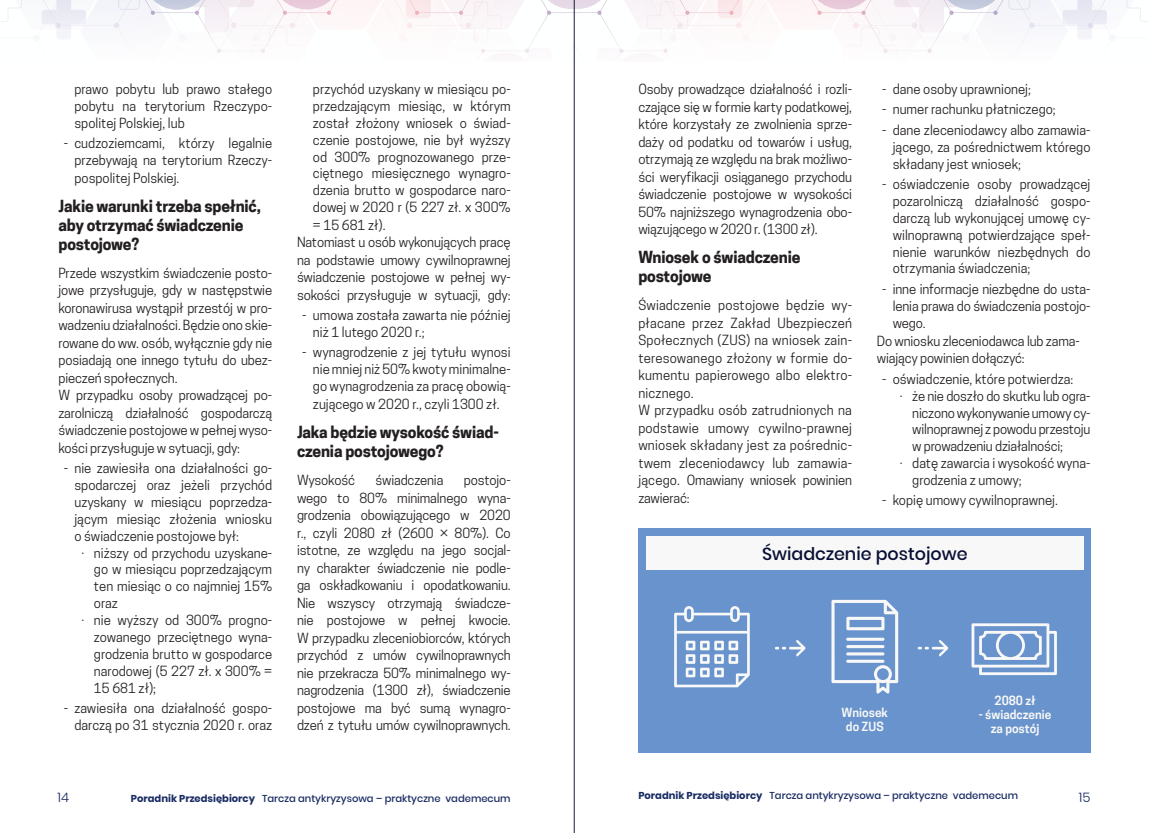
<style>
.page{position:relative;width:1149px;height:833px;background:#fff}
.page>*{position:absolute;margin:0;border:0;box-sizing:border-box;transform-origin:0 0}
.t1{font:500 17.5px "Poppins";color:#090f35}
.ŚRÓDTYTUŁ{font:700 15.62px/18.8px "Tanohe Sans";letter-spacing:-.01em;color:#231f20}
.Tekst{font:13.12px/17.5px "Tanohe Sans";color:#231f20;text-align:justify}
.t2{font:300 13.12px "Poppins";color:#192b63}
.t3{font:600 11.88px/14.2px "Tanohe Sans";color:#f7f8f7;text-align:center}
.t4{font:500 10px "Poppins";color:#192b63}
.s1{font-weight:700}
</style>
<div class="page">
<svg style="left:6px;top:0;width:1135px;height:61px"></svg>
<hr style="left:573px;top:0;width:1px;height:833px;background:#191a36">
<div style="left:638px;top:528px;width:452px;height:225px;background:#6993cc"></div>
<div style="left:646px;top:536px;width:437px;height:34px;background:#f7f8f7"></div>
<svg style="left:674px;top:606px;width:75px;height:81px"></svg>
<svg style="left:831px;top:600px;width:66px;height:93px"></svg>
<svg style="left:846px;top:637px;width:38px;height:4px"></svg>
<hr style="left:846px;top:645px;width:38px;height:3px;background:#f7f8f7;border-radius:2px">
<hr style="left:846px;top:652px;width:38px;height:3px;background:#f7f8f7;border-radius:2px">
<svg style="left:846px;top:659px;width:38px;height:4px"></svg>
<svg style="left:971px;top:623px;width:85px;height:52px"></svg>
<svg style="left:917px;top:640px;width:30px;height:16px"></svg>
<svg style="left:775px;top:640px;width:30px;height:16px"></svg>
<p class="Tekst" style="left:74px;top:81px;width:199px;line-height:16.9px">prawo pobytu lub prawo stałego pobytu na terytorium Rzeczypo&shy;spolitej Polskiej, lub</p>
<p class="Tekst" style="left:74px;top:135px;width:199px;text-indent:-11px">- cudzoziemcami, którzy legalnie przebywają na terytorium Rzeczy&shy;pospolitej Polskiej.</p>
<p class="ŚRÓDTYTUŁ" style="left:58px;top:197px;width:204px">Jakie warunki trzeba spełnić, aby otrzymać świadczenie postojowe?</p>
<p class="Tekst" style="left:58px;top:264px;width:215px">Przede wszystkim świadczenie posto&shy;jowe przysługuje, gdy w następstwie koronawirusa wystąpił przestój w pro&shy;wadzeniu działalności. Będzie ono skie&shy;rowane do ww. osób, wyłącznie gdy nie posiadają one innego tytułu do ubez&shy;pieczeń społecznych.</p>
<p class="Tekst" style="left:58px;top:386px;width:215px">W przypadku osoby prowadzącej po&shy;zarolniczą działalność gospodarczą świadczenie postojowe w pełnej wyso&shy;kości przysługuje w sytuacji, gdy:</p>
<p class="Tekst" style="left:74px;top:460px;width:199px;line-height:16.9px;text-indent:-11px">- nie zawiesiła ona działalności go&shy;spodarczej oraz jeżeli przychód uzyskany w miesiącu poprzedza&shy;jącym miesiąc złożenia wniosku o świadczenie postojowe był:</p>
<p class="Tekst" style="left:94px;top:544px;width:180px;line-height:16.9px;text-indent:-12px">· niższy od przychodu uzyskane&shy;go w miesiącu poprzedzającym ten miesiąc o co najmniej 15% oraz</p>
<p class="Tekst" style="left:94px;top:611px;width:180px;line-height:16.9px;text-indent:-12px">· nie wyższy od 300% progno&shy;zowanego przeciętnego wyna&shy;grodzenia brutto w gospodarce narodowej (5 227 zł. x 300% = 15 681 zł);</p>
<p class="Tekst" style="left:64px;top:699px;width:210px;line-height:16.9px;text-align:right">- zawiesiła ona działalność gospo&shy;darczą po 31 stycznia 2020 r. oraz</p>
<p class="Tekst" style="left:313px;top:81px;width:199px;line-height:17px">przychód uzyskany w miesiącu po&shy;przedzającym miesiąc, w którym został złożony wniosek o świad&shy;czenie postojowe, nie był wyższy od 300% prognozowanego prze&shy;ciętnego miesięcznego wynagro&shy;dzenia brutto w gospodarce naro&shy;dowej w 2020 r (5 227 zł. x 300% = 15 681 zł).</p>
<p class="Tekst" style="left:297px;top:233px;width:215px">Natomiast u osób wykonujących pracę na podstawie umowy cywilnoprawnej świadczenie postojowe w pełnej wy&shy;sokości przysługuje w sytuacji, gdy:</p>
<p class="Tekst" style="left:313px;top:307px;width:199px;line-height:16.9px;text-indent:-11px">- umowa została zawarta nie później niż 1 lutego 2020 r.;</p>
<p class="Tekst" style="left:313px;top:344px;width:199px;line-height:17.1px;text-indent:-11px">- wynagrodzenie z jej tytułu wynosi nie mniej niż 50% kwoty minimalne&shy;go wynagrodzenia za pracę obowią&shy;zującego w 2020 r., czyli 1300 zł.</p>
<p class="ŚRÓDTYTUŁ" style="left:297px;top:423px;width:203px">Jaka będzie wysokość świad&shy;czenia postojowego?</p>
<p class="Tekst" style="left:297px;top:471px;width:59px">Wysokość</p>
<p class="Tekst" style="left:375px;top:471px;width:69px">świadczenia</p>
<p class="Tekst" style="left:297px;top:471px;width:215px;text-indent:167px">postojo&shy;wego to 80% minimalnego wyna&shy;grodzenia obowiązującego w 2020 r., czyli 2080 zł (2600 × 80%). Co istotne, ze względu na jego socjal&shy;ny charakter świadczenie nie podle&shy;ga oskładkowaniu i opodatkowaniu.</p>
<p class="Tekst" style="left:297px;top:594px;width:215px">Nie wszyscy otrzymają świadcze&shy;nie postojowe w pełnej kwocie.<br>W przypadku zleceniobiorców, których przychód z umów cywilnoprawnych nie przekracza 50% minimalnego wy&shy;nagrodzenia (1300 zł), świadczenie postojowe ma być sumą wynagro&shy;dzeń z tytułu umów cywilnoprawnych.</p>
<p class="Tekst" style="left:638px;top:80px;width:215px">Osoby prowadzące działalność i rozli&shy;czające się w formie karty podatkowej, które korzystały ze zwolnienia sprze&shy;daży od podatku od towarów i usług, otrzymają ze względu na brak możliwo&shy;ści weryfikacji osiąganego przychodu świadczenie postojowe w wysokości 50% najniższego wynagrodzenia obo&shy;wiązującego w 2020 r. (1300 zł).</p>
<p class="ŚRÓDTYTUŁ" style="left:638px;top:248px;width:163px">Wniosek o świadczenie postojowe</p>
<p class="Tekst" style="left:638px;top:297px;width:215px">Świadczenie postojowe będzie wy&shy;płacane przez Zakład Ubezpieczeń Społecznych (ZUS) na wniosek zain&shy;teresowanego złożony w formie do&shy;kumentu papierowego albo elektro&shy;nicznego.</p>
<p class="Tekst" style="left:638px;top:402px;width:215px">W przypadku osób zatrudnionych na podstawie umowy cywilno-prawnej wniosek składany jest za pośrednic&shy;twem zleceniodawcy lub zamawia&shy;jącego. Omawiany wniosek powinien zawierać:</p>
<p class="Tekst" style="left:881px;top:80px;width:150px">- dane osoby uprawnionej;</p>
<p class="Tekst" style="left:881px;top:101px;width:175px">- numer rachunku płatniczego;</p>
<p class="Tekst" style="left:892px;top:121px;width:199px;line-height:16.9px;text-indent:-11px">- dane zleceniodawcy albo zamawia&shy;jącego, za pośrednictwem którego składany jest wniosek;</p>
<p class="Tekst" style="left:892px;top:176px;width:199px;line-height:16.9px;text-indent:-11px">- oświadczenie osoby prowadzącej pozarolniczą działalność gospo&shy;darczą lub wykonującej umowę cy&shy;wilnoprawną potwierdzające speł&shy;nienie warunków niezbędnych do otrzymania świadczenia;</p>
<p class="Tekst" style="left:892px;top:280px;width:199px;text-indent:-11px">- inne informacje niezbędne do usta&shy;lenia prawa do świadczenia postojo&shy;wego.</p>
<p class="Tekst" style="left:876px;top:332px;width:204px">Do wniosku zleceniodawca lub zama&shy;wiający powinien dołączyć:</p>
<p class="Tekst" style="left:881px;top:370px;width:193px">- oświadczenie, które potwierdza:</p>
<p class="Tekst" style="left:912px;top:387px;width:180px;line-height:16.9px;text-indent:-12px">· że nie doszło do skutku lub ogra&shy;niczono wykonywanie umowy cy&shy;wilnoprawnej z powodu przestoju w prowadzeniu działalności;</p>
<p class="Tekst" style="left:912px;top:455px;width:180px;line-height:16.9px;text-indent:-12px">· datę zawarcia i wysokość wyna&shy;grodzenia z umowy;</p>
<p class="Tekst" style="left:881px;top:492px;width:177px">- kopię umowy cywilnoprawnej.</p>
<p class="t1" style="left:761px;top:543px;width:207px">Świadczenie postojowe</p>
<p class="t3" style="left:841px;top:705px;width:48px">Wniosek do ZUS</p>
<p class="t3" style="left:994px;top:693px;width:43px">2080 zł</p>
<p class="t3" style="left:978px;top:707px;width:74px">- świadczenie za postój</p>
<p class="t2" style="left:58px;top:790px;width:13px">14</p>
<p class="t4" style="left:131px;top:792px;width:381px"><span class="s1">Poradnik Przedsiębiorcy</span> Tarcza antykryzysowa – praktyczne vademecum</p>
<p class="t4" style="left:638px;top:790px;width:381px"><span class="s1">Poradnik Przedsiębiorcy</span> Tarcza antykryzysowa – praktyczne vademecum</p>
<p class="t2" style="left:1078px;top:790px;width:13px">15</p>
</div>
